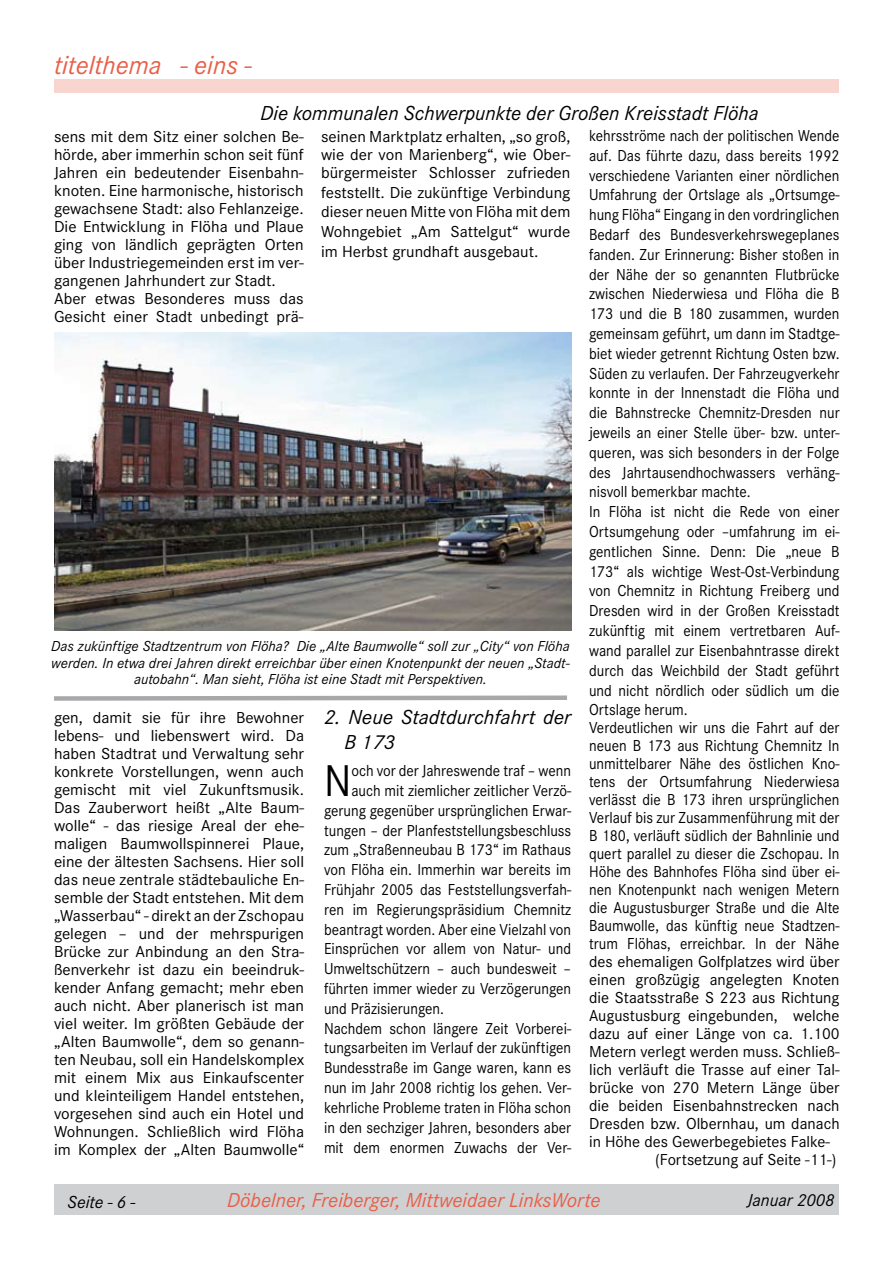
<style>
.page{position:relative;width:893px;height:1263px;background:#fff}
.page>*{position:absolute;margin:0;border:0;box-sizing:border-box;transform-origin:0 0}
.t1{font:46.2px "Corporate S";color:#000;scale:.92 1}
.t2{font:italic 27px "Corporate S";color:#e95f47}
.t3{font:italic 21px/25.2px "Corporate S";color:#000}
.t4{font:italic 21px "Corporate S";color:#e95f47}
.t5{font:italic 18px "Corporate S";color:#000}
.t6{font:16.5px/19.8px "Corporate S";color:#000;scale:.92 1}
.t7{font:16.5px/18px "Corporate S";color:#000;text-align:justify}
.t8{font:italic 15px/16.5px "Corporate S";color:#000;text-align:center}
</style>
<div class="page">
<div style="left:54px;top:79px;width:785px;height:14px;background:#f9d5cf"></div>
<div style="left:54px;top:1185px;width:785px;height:30px;background:#cfd0d2"></div>
<img style="left:54px;top:333px;width:517px;height:297px">
<svg style="left:54px;top:695px;width:513px;height:6px;background:#bcbdbf"></svg>
<h2 class="t2" style="left:54px;top:50px;width:199px">titelthema - eins -</h2>
<p class="t3" style="left:260px;top:101px;width:500px">Die kommunalen Schwerpunkte der Großen Kreisstadt Flöha</p>
<p class="t6" style="left:589px;top:126px;width:274px">kehrsströme nach der politischen Wende auf. Das führte dazu, dass bereits 1992 verschiedene Varianten einer nördlichen Umfahrung der Ortslage als „Ortsumge&shy;hung Flöha“ Eingang in den vordringlichen Bedarf des Bundesverkehrswegeplanes fanden. Zur Erinnerung: Bisher stoßen in der Nähe der so genannten Flutbrücke zwischen Niederwiesa und Flöha die B 173 und die B 180 zusammen, wurden gemeinsam geführt, um dann im Stadtge&shy;biet wieder getrennt Richtung Osten bzw.<br>Süden zu verlaufen. Der Fahrzeugverkehr konnte in der Innenstadt die Flöha und die Bahnstrecke Chemnitz-Dresden nur jeweils an einer Stelle über- bzw. unter&shy;queren, was sich besonders in der Folge des Jahrtausendhochwassers verhäng&shy;nisvoll bemerkbar machte.<br>In Flöha ist nicht die Rede von einer Ortsumgehung oder –umfahrung im ei&shy;gentlichen Sinne. Denn: Die „neue B 173“ als wichtige West-Ost-Verbindung von Chemnitz in Richtung Freiberg und Dresden wird in der Großen Kreisstadt zukünftig mit einem vertretbaren Auf&shy;wand parallel zur Eisenbahntrasse direkt durch das Weichbild der Stadt geführt und nicht nördlich oder südlich um die Ortslage herum.</p>
<p class="t6" style="left:589px;top:718px;width:274px">Verdeutlichen wir uns die Fahrt auf der</p>
<p class="t6" style="left:589px;top:736px;width:274px">neuen B 173 aus Richtung Chemnitz In</p>
<p class="t6" style="left:589px;top:754px;width:274px">unmittelbarer Nähe des östlichen Kno-</p>
<p class="t6" style="left:589px;top:772px;width:274px">tens der Ortsumfahrung Niederwiesa</p>
<p class="t6" style="left:589px;top:790px;width:274px">verlässt die B 173 ihren ursprünglichen</p>
<p class="t6" style="left:589px;top:808px;width:274px">Verlauf bis zur Zusammenführung mit der</p>
<p class="t6" style="left:589px;top:826px;width:274px">B 180, verläuft südlich der Bahnlinie und</p>
<p class="t6" style="left:589px;top:844px;width:274px">quert parallel zu dieser die Zschopau. In</p>
<p class="t6" style="left:589px;top:862px;width:274px">Höhe des Bahnhofes Flöha sind über ei-</p>
<p class="t6" style="left:589px;top:880px;width:274px">nen Knotenpunkt nach wenigen Metern</p>
<p class="t6" style="left:589px;top:898px;width:274px">die Augustusburger Straße und die Alte</p>
<p class="t6" style="left:589px;top:916px;width:274px">Baumwolle, das künftig neue Stadtzen-</p>
<p class="t6" style="left:589px;top:934px;width:274px">trum Flöhas, erreichbar. In der Nähe</p>
<p class="t7" style="left:589px;top:953px;width:252px">des ehemaligen Golfplatzes wird über</p>
<p class="t7" style="left:589px;top:971px;width:252px">einen großzügig angelegten Knoten</p>
<p class="t7" style="left:589px;top:989px;width:252px">die Staatsstraße S 223 aus Richtung</p>
<p class="t7" style="left:589px;top:1007px;width:252px">Augustusburg eingebunden, welche</p>
<p class="t7" style="left:589px;top:1025px;width:252px">dazu auf einer Länge von ca. 1.100</p>
<p class="t7" style="left:589px;top:1043px;width:252px">Metern verlegt werden muss. Schließ-</p>
<p class="t7" style="left:589px;top:1061px;width:252px">lich verläuft die Trasse auf einer Tal-</p>
<p class="t7" style="left:589px;top:1079px;width:252px">brücke von 270 Metern Länge über</p>
<p class="t7" style="left:589px;top:1097px;width:252px">die beiden Eisenbahnstrecken nach</p>
<p class="t7" style="left:589px;top:1115px;width:252px">Dresden bzw. Olbernhau, um danach</p>
<p class="t7" style="left:589px;top:1133px;width:242px">in Höhe des Gewerbegebietes Falke-</p>
<p class="t7" style="left:655px;top:1151px;width:183px">(Fortsetzung auf Seite -11-)</p>
<p class="t7" style="left:54px;top:128px;width:251px;text-align:left">sens mit dem Sitz einer solchen Be&shy;hörde, aber immerhin schon seit fünf Jahren ein bedeutender Eisenbahn&shy;knoten. Eine harmonische, historisch gewachsene Stadt: also Fehlanzeige.<br>Die Entwicklung in Flöha und Plaue ging von ländlich geprägten Orten über Industriegemeinden erst im ver&shy;gangenen Jahrhundert zur Stadt.<br>Aber etwas Besonderes muss das Gesicht einer Stadt unbedingt prä-</p>
<p class="t7" style="left:321px;top:127px;width:251px">seinen Marktplatz erhalten, „so groß, wie der von Marienberg“, wie Ober&shy;bürgermeister Schlosser zufrieden</p>
<p class="t7" style="left:321px;top:182px;width:251px;line-height:19.8px">feststellt. Die zukünftige Verbindung dieser neuen Mitte von Flöha mit dem Wohngebiet „Am Sattelgut“ wurde im Herbst grundhaft ausgebaut.</p>
<p class="t8" style="left:51px;top:638px;width:520px">Das zukünftige Stadtzentrum von Flöha? Die „Alte Baumwolle“ soll zur „City“ von Flöha werden. In etwa drei Jahren direkt erreichbar über einen Knotenpunkt der neuen „Stadt&shy;autobahn“. Man sieht, Flöha ist eine Stadt mit Perspektiven.</p>
<p class="t7" style="left:54px;top:709px;width:252px">gen, damit sie für ihre Bewohner lebens- und liebenswert wird. Da haben Stadtrat und Verwaltung sehr konkrete Vorstellungen, wenn auch gemischt mit viel Zukunftsmusik.<br>Das Zauberwort heißt „Alte Baum&shy;wolle“ - das riesige Areal der ehe&shy;maligen Baumwollspinnerei Plaue, eine der ältesten Sachsens. Hier soll das neue zentrale städtebauliche En&shy;semble der Stadt entstehen. Mit dem „Wasserbau“ - direkt an der Zschopau gelegen – und der mehrspurigen Brücke zur Anbindung an den Stra&shy;ßenverkehr ist dazu ein beeindruc&shy;kender Anfang gemacht; mehr eben auch nicht. Aber planerisch ist man viel weiter. Im größten Gebäude der „Alten Baumwolle“, dem so genann&shy;ten Neubau, soll ein Handelskomplex mit einem Mix aus Einkaufscenter und kleinteiligem Handel entstehen, vorgesehen sind auch ein Hotel und Wohnungen. Schließlich wird Flöha im Komplex der „Alten Baumwolle“</p>
<p class="t3" style="left:345px;top:704px;width:228px;text-indent:-21px">2. Neue Stadtdurchfahrt der<br>B 173</p>
<h1 class="t1" style="left:324px;top:754px;width:31px">N</h1>
<p class="t6" style="left:351px;top:761px;width:240px">och vor der Jahreswende traf – wenn</p>
<p class="t6" style="left:351px;top:781px;width:240px">auch mit ziemlicher zeitlicher Verzö-</p>
<p class="t6" style="left:324px;top:801px;width:270px">gerung gegenüber ursprünglichen Erwar-</p>
<p class="t6" style="left:324px;top:820px;width:270px">tungen – der Planfeststellungsbeschluss</p>
<p class="t6" style="left:324px;top:840px;width:270px">zum „Straßenneubau B 173“ im Rathaus</p>
<p class="t6" style="left:324px;top:860px;width:270px">von Flöha ein. Immerhin war bereits im</p>
<p class="t6" style="left:324px;top:880px;width:270px">Frühjahr 2005 das Feststellungsverfah-</p>
<p class="t6" style="left:324px;top:900px;width:270px">ren im Regierungspräsidium Chemnitz</p>
<p class="t6" style="left:324px;top:919px;width:270px">beantragt worden. Aber eine Vielzahl von</p>
<p class="t6" style="left:324px;top:939px;width:270px">Einsprüchen vor allem von Natur- und</p>
<p class="t6" style="left:324px;top:959px;width:270px">Umweltschützern – auch bundesweit –</p>
<p class="t6" style="left:324px;top:979px;width:270px">führten immer wieder zu Verzögerungen</p>
<p class="t6" style="left:324px;top:999px;width:132px">und Präzisierungen.</p>
<p class="t6" style="left:324px;top:1018px;width:270px">Nachdem schon längere Zeit Vorberei-</p>
<p class="t6" style="left:324px;top:1038px;width:270px">tungsarbeiten im Verlauf der zukünftigen</p>
<p class="t6" style="left:324px;top:1058px;width:270px">Bundesstraße im Gange waren, kann es</p>
<p class="t6" style="left:324px;top:1078px;width:270px">nun im Jahr 2008 richtig los gehen. Ver-</p>
<p class="t6" style="left:324px;top:1098px;width:270px">kehrliche Probleme traten in Flöha schon</p>
<p class="t6" style="left:324px;top:1117px;width:270px">in den sechziger Jahren, besonders aber</p>
<p class="t6" style="left:324px;top:1137px;width:270px">mit dem enormen Zuwachs der Ver-</p>
<p class="t5" style="left:68px;top:1191px;width:69px">Seite - 6 -</p>
<p class="t4" style="left:227px;top:1188px;width:375px">Döbelner, Freiberger, Mittweidaer LinksWorte</p>
<p class="t5" style="left:747px;top:1189px;width:89px">Januar 2008</p>
</div>
